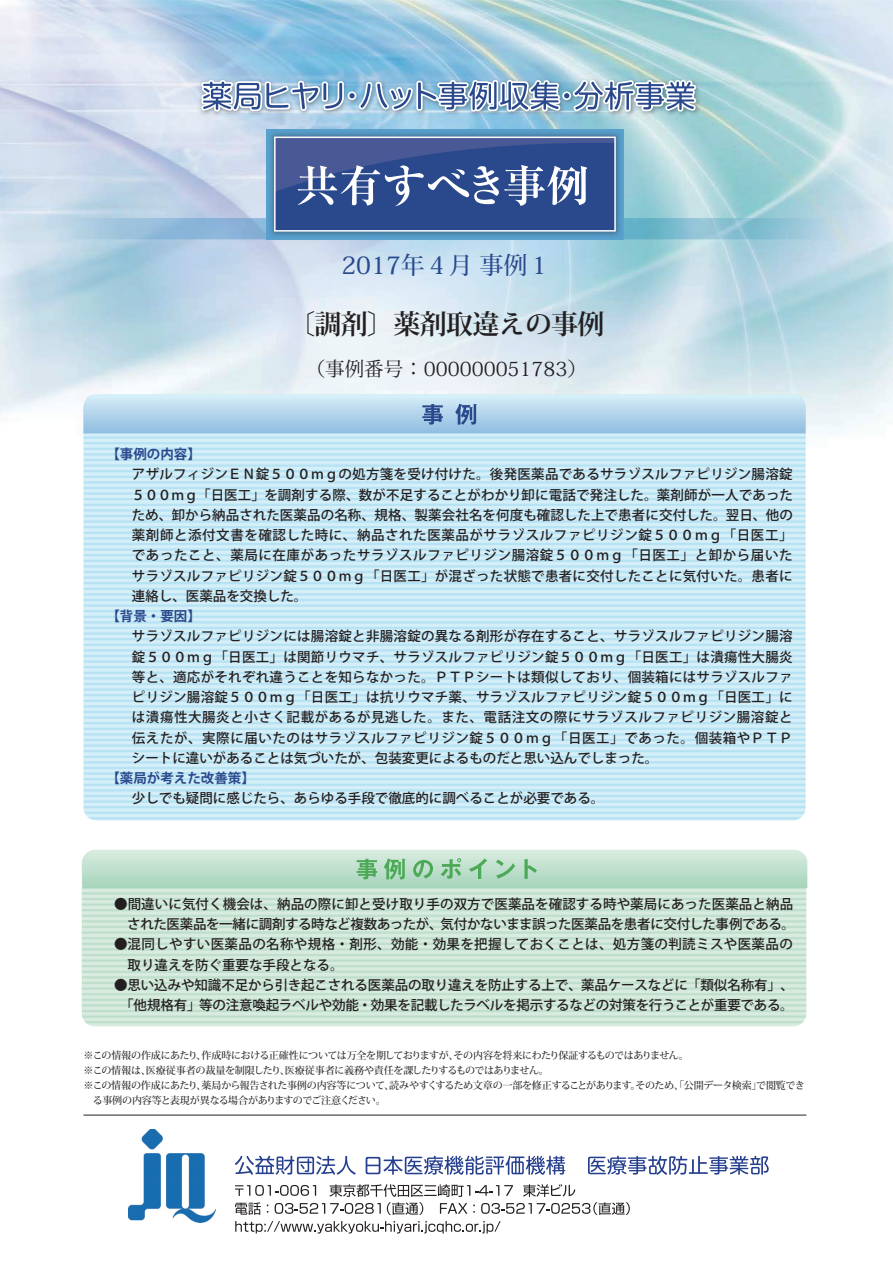
<style>
.page{position:relative;width:893px;height:1263px;background:#fff}
.page>*{position:absolute;margin:0;border:0;box-sizing:border-box;transform-origin:0 0}
.t1{font:27px "Koz Min Pro Bold 90 msp RKSJ H";letter-spacing:-.025em;color:#231f20}
.t2{font:24px "Koz Min Pro Medium 90 msp RKSJ H";color:#2a498d}
.t3{font:19.5px "Koz Min Pro Regular 90 msp RKSJ H";color:#231f20}
.t4{font:13.5px/20.2px "Koz Go Pro Medium 90 msp RKSJ H";color:#231f20;text-align:justify}
.t5{font:13.5px/20.2px "Koz Go Pro Medium 90 msp RKSJ H";letter-spacing:.025em;color:#231f20}
.t6{font:13.5px "Koz Go Pro Bold 90 msp RKSJ H";color:#2a498d}
.t7{font:10.05px "Koz Min Pro Medium 90 msp RKSJ H";letter-spacing:-.04em;color:#231f20}
.t8{font:10.05px "Koz Min Pro Medium 90 msp RKSJ H";letter-spacing:-.06em;color:#231f20}
</style>
<div class="page">
<img style="left:0;top:0;width:893px;height:1213px">
<img style="left:62px;top:218px;width:766px;height:21px">
<svg style="left:623px;top:218px;width:1px;height:21px"></svg>
<img style="left:268px;top:130px;width:355px;height:109px">
<svg style="left:274px;top:137px;width:342px;height:95px"></svg>
<img style="left:197px;top:76px;width:506px;height:43px">
<svg style="left:201px;top:80px;width:495px;height:32px"></svg>
<svg style="left:235px;top:1156px;width:121px;height:19px"></svg>
<svg style="left:366px;top:1156px;width:199px;height:19px"></svg>
<svg style="left:588px;top:1156px;width:181px;height:19px"></svg>
<svg style="left:235px;top:1184px;width:395px;height:31px"></svg>
<svg style="left:235px;top:1221px;width:266px;height:13px"></svg>
<hr style="left:83px;top:1115px;width:723px;height:1px;background:#231f20">
<img style="left:128px;top:1129px;width:87px;height:94px">
<svg style="left:83px;top:394px;width:723px;height:426px"></svg>
<svg style="left:83px;top:395px;width:723px;height:38px"></svg>
<svg style="left:82px;top:851px;width:724px;height:175px;fill:#d4e9dc"></svg>
<svg style="left:82px;top:850px;width:725px;height:38px"></svg>
<h2 class="t2" style="left:341px;top:255px;width:212px">2017年４月 事例１</h2>
<h1 class="t1" style="left:288px;top:314px;width:318px">〔調剤〕薬剤取違えの事例</h1>
<h3 class="t3" style="left:306px;top:361px;width:283px">（事例番号 ： 000000051783）</h3>
<p class="t6" style="left:106px;top:449px;width:96px">【事例の内容】</p>
<p class="t4" style="left:132px;top:466px;width:663px">アザルフィジンＥＮ錠５００ｍｇの処方箋を受け付けた。後発医薬品であるサラゾスルファピリジン腸溶錠５００ｍｇ「日医工」を調剤する際、数が不足することがわかり卸に電話で発注した。薬剤師が一人であったため、卸から納品された医薬品の名称、規格、製薬会社名を何度も確認した上で患者に交付した。翌日、他の薬剤師と添付文書を確認した時に、納品された医薬品がサラゾスルファピリジン錠５００ｍｇ「日医工」であったこと、薬局に在庫があったサラゾスルファピリジン腸溶錠５００ｍｇ「日医工」と卸から届いたサラゾスルファピリジン錠５００ｍｇ「日医工」が混ざった状態で患者に交付したことに気付いた。患者に連絡し、医薬品を交換した。</p>
<p class="t6" style="left:106px;top:611px;width:96px">【背景・要因】</p>
<p class="t4" style="left:132px;top:628px;width:662px">サラゾスルファピリジンには腸溶錠と非腸溶錠の異なる剤形が存在すること、サラゾスルファピリジン腸溶錠５００ｍｇ「日医工」は関節リウマチ、サラゾスルファピリジン錠５００ｍｇ「日医工」は潰瘍性大腸炎等と、適応がそれぞれ違うことを知らなかった。ＰＴＰシートは類似しており、個装箱にはサラゾスルファピリジン腸溶錠５００ｍｇ「日医工」は抗リウマチ薬、サラゾスルファピリジン錠５００ｍｇ「日医工」には潰瘍性大腸炎と小さく記載があるが見逃した。また、電話注文の際にサラゾスルファピリジン腸溶錠と伝えたが、実際に届いたのはサラゾスルファピリジン錠５００ｍｇ「日医工」であった。個装箱やＰＴＰシートに違いがあることは気づいたが、包装変更によるものだと思い込んでしまった。</p>
<p class="t6" style="left:106px;top:773px;width:150px">【薬局が考えた改善策】</p>
<p class="t4" style="left:132px;top:790px;width:474px">少しでも疑問に感じたら、あらゆる手段で徹底的に調べることが必要である。</p>
<p class="t4" style="left:114px;top:896px;width:682px">●間違いに気付く機会は、納品の際に卸と受け取り手の双方で医薬品を確認する時や薬局にあった医薬品と納品　された医薬品を一緒に調剤する時など複数あったが、気付かないまま誤った医薬品を患者に交付した事例である。</p>
<p class="t5" style="left:114px;top:936px;width:680px">●混同しやすい医薬品の名称や規格・剤形、効能・効果を把握しておくことは、処方箋の判読ミスや医薬品の　取り違えを防ぐ重要な手段となる。</p>
<p class="t4" style="left:114px;top:977px;width:681px;text-align:center">●思い込みや知識不足から引き起こされる医薬品の取り違えを防止する上で、薬品ケースなどに「類似名称有」、「他規格有」等の注意喚起ラベルや効能・効果を記載したラベルを掲示するなどの対策を行うことが重要である。</p>
<p class="t7" style="left:84px;top:1051px;width:607px">※この情報の作成にあたり、作成時における正確性については万全を期しておりますが、その内容を将来にわたり保証するものではありません。</p>
<p class="t7" style="left:84px;top:1066px;width:467px">※この情報は、医療従事者の裁量を制限したり、医療従事者に義務や責任を課したりするものではありません。</p>
<p class="t7" style="left:84px;top:1081px;width:723px">※この情報の作成にあたり、薬局から報告された事例の内容等について、読みやすくするため文章の一部を修正することがあります。そのため、「公開データ検索」で閲覧でき</p>
<p class="t8" style="left:93px;top:1096px;width:294px">る事例の内容等と表現が異なる場合がありますのでご注意ください。</p>
</div>
